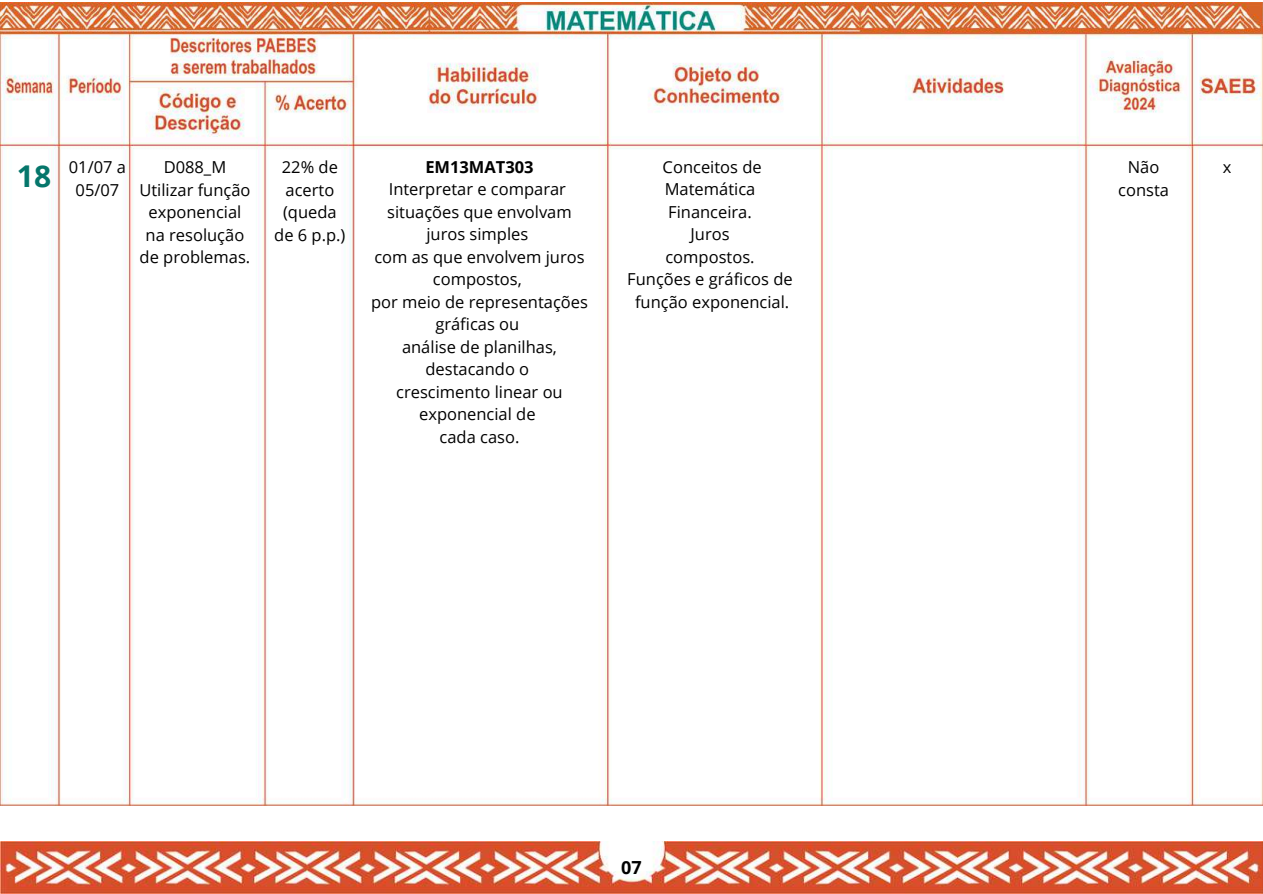
<style>
.page{position:relative;width:1263px;height:894px;background:#fff}
.page>*{position:absolute;margin:0;border:0;box-sizing:border-box;transform-origin:0 0}
.t1{font:700 30px "Open Sans";color:#05766b}
.t2{font:700 18px "Open Sans";color:#000}
.t3{font:16.5px/22.5px "Open Sans";color:#000;text-align:center}
.t4{font:700 16.5px "Open Sans";color:#000}
</style>
<div class="page">
<img style="left:0;top:841px;width:1263px;height:52px">
<img style="left:0;top:3px;width:1263px;height:802px">
<h1 class="t1" style="left:17px;top:154px;width:36px">18</h1>
<p class="t3" style="left:69px;top:155px;width:59px">01/07 a<br>05/07</p>
<p class="t3" style="left:627px;top:155px;width:167px">Conceitos de<br>Matemática<br>Financeira.<br>Juros<br>compostos.<br>Funções e gráficos de função exponencial.</p>
<p class="t3" style="left:1118px;top:155px;width:52px">Não consta</p>
<p class="t4" style="left:425px;top:155px;width:110px">EM13MAT303</p>
<p class="t3" style="left:371px;top:177px;width:218px">Interpretar e comparar situações que envolvam juros simples<br>com as que envolvem juros compostos,<br>por meio de representações gráficas ou<br>análise de planilhas, destacando o<br>crescimento linear ou exponencial de<br>cada caso.</p>
<p class="t3" style="left:274px;top:155px;width:73px">22% de acerto (queda de 6 p.p.)</p>
<p class="t3" style="left:164px;top:155px;width:64px">D088_M</p>
<p class="t3" style="left:1223px;top:155px;width:10px">x</p>
<p class="t3" style="left:139px;top:178px;width:113px">Utilizar função exponencial na resolução de problemas.</p>
<p class="t2" style="left:621px;top:854px;width:22px">07</p>
</div>
